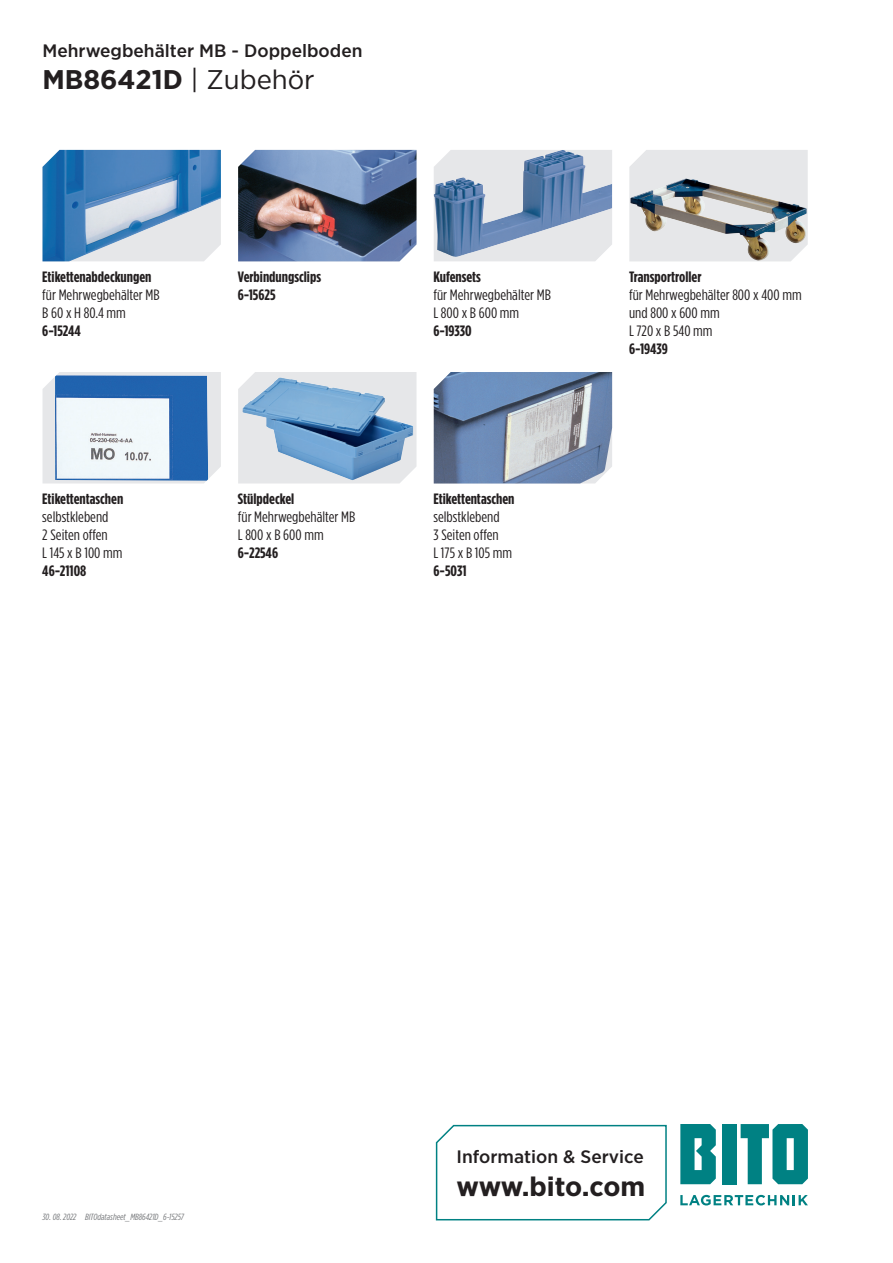
<style>
.page{position:relative;width:893px;height:1263px;background:#fff}
.page>*{position:absolute;margin:0;border:0;box-sizing:border-box;transform-origin:0 0}
.t1{font:700 27px "Gotham Narrow";color:#231f20;scale:1.1 1}
.t2{font:500 18px "Gotham Narrow";color:#231f20;scale:1.1 1}
.t3{font:15px/18px "Gotham Condensed";color:#231f20;scale:1.1 1}
.t4{font:700 15px/18px "Gotham Condensed";color:#231f20;scale:1.1 1}
.t5{font:italic 9px "Gotham Condensed";color:#76787b;scale:1.1 1}
.s1{font-weight:400}
</style>
<div class="page">
<svg style="left:680px;top:1195px;width:128px;height:10px"></svg>
<div style="left:723px;top:1124px;width:14px;height:60px;background:#008183"></div>
<svg style="left:680px;top:1124px;width:36px;height:60px;background:#229193"></svg>
<svg style="left:741px;top:1124px;width:67px;height:60px"></svg>
<svg style="left:435px;top:1124px;width:232px;height:97px"></svg>
<img style="left:434px;top:372px;width:178px;height:111px">
<svg style="left:238px;top:372px;width:178px;height:111px;background:#e8e9eb"></svg>
<img style="left:242px;top:377px;width:171px;height:103px">
<svg style="left:43px;top:372px;width:178px;height:111px;background:#e7e8ea"></svg>
<img style="left:55px;top:375px;width:153px;height:106px">
<div style="left:629px;top:150px;width:179px;height:111px;background:#e6e7e9"></div>
<img style="left:630px;top:179px;width:177px;height:82px">
<svg style="left:434px;top:257px;width:165px;height:4px"></svg>
<img style="left:434px;top:150px;width:178px;height:107px">
<img style="left:238px;top:150px;width:178px;height:111px">
<img style="left:43px;top:150px;width:178px;height:111px">
<p class="t2" style="left:43px;top:39px;width:292px">Mehrwegbehälter MB - Doppelboden</p>
<h1 class="t1" style="left:43px;top:62px;width:249px">MB86421D <span class="s1">| Zubehör</span></h1>
<p class="t4" style="left:42px;top:268px;width:101px">Etikettenabdeckungen</p>
<p class="t3" style="left:42px;top:285px;width:108px">für Mehrwegbehälter MB<br>B 60 x H 80.4 mm</p>
<p class="t4" style="left:42px;top:322px;width:37px">6-15244</p>
<p class="t4" style="left:42px;top:490px;width:75px">Etikettentaschen</p>
<p class="t3" style="left:42px;top:508px;width:74px">selbstklebend<br>2 Seiten offen<br>L 145 x B 100 mm</p>
<p class="t4" style="left:42px;top:562px;width:42px">46-21108</p>
<p class="t4" style="left:238px;top:268px;width:77px">Verbindungsclips<br>6-15625</p>
<p class="t4" style="left:238px;top:490px;width:53px">Stülpdeckel</p>
<p class="t3" style="left:238px;top:508px;width:108px">für Mehrwegbehälter MB<br>L 800 x B 600 mm</p>
<p class="t4" style="left:238px;top:544px;width:38px">6-22546</p>
<p class="t4" style="left:433px;top:268px;width:45px">Kufensets</p>
<p class="t3" style="left:433px;top:285px;width:108px">für Mehrwegbehälter MB<br>L 800 x B 600 mm</p>
<p class="t4" style="left:433px;top:322px;width:36px">6-19330</p>
<p class="t4" style="left:433px;top:490px;width:75px">Etikettentaschen</p>
<p class="t3" style="left:433px;top:508px;width:73px">selbstklebend<br>3 Seiten offen<br>L 175 x B 105 mm</p>
<p class="t4" style="left:433px;top:562px;width:32px">6-5031</p>
<p class="t4" style="left:629px;top:268px;width:67px">Transportroller</p>
<p class="t3" style="left:629px;top:286px;width:158px">für Mehrwegbehälter 800 x 400 mm und 800 x 600 mm<br>L 720 x B 540 mm</p>
<p class="t4" style="left:629px;top:340px;width:37px">6-19439</p>
<p class="t5" style="left:43px;top:1212px;width:32px">30. 08. 2022</p>
<p class="t5" style="left:85px;top:1212px;width:91px">BITOdatasheet_MB86421D_6-15257</p>
<p class="t2" style="left:457px;top:1145px;width:172px">Information &amp; Service</p>
<h1 class="t1" style="left:457px;top:1169px;width:173px">www.bito.com</h1>
</div>
